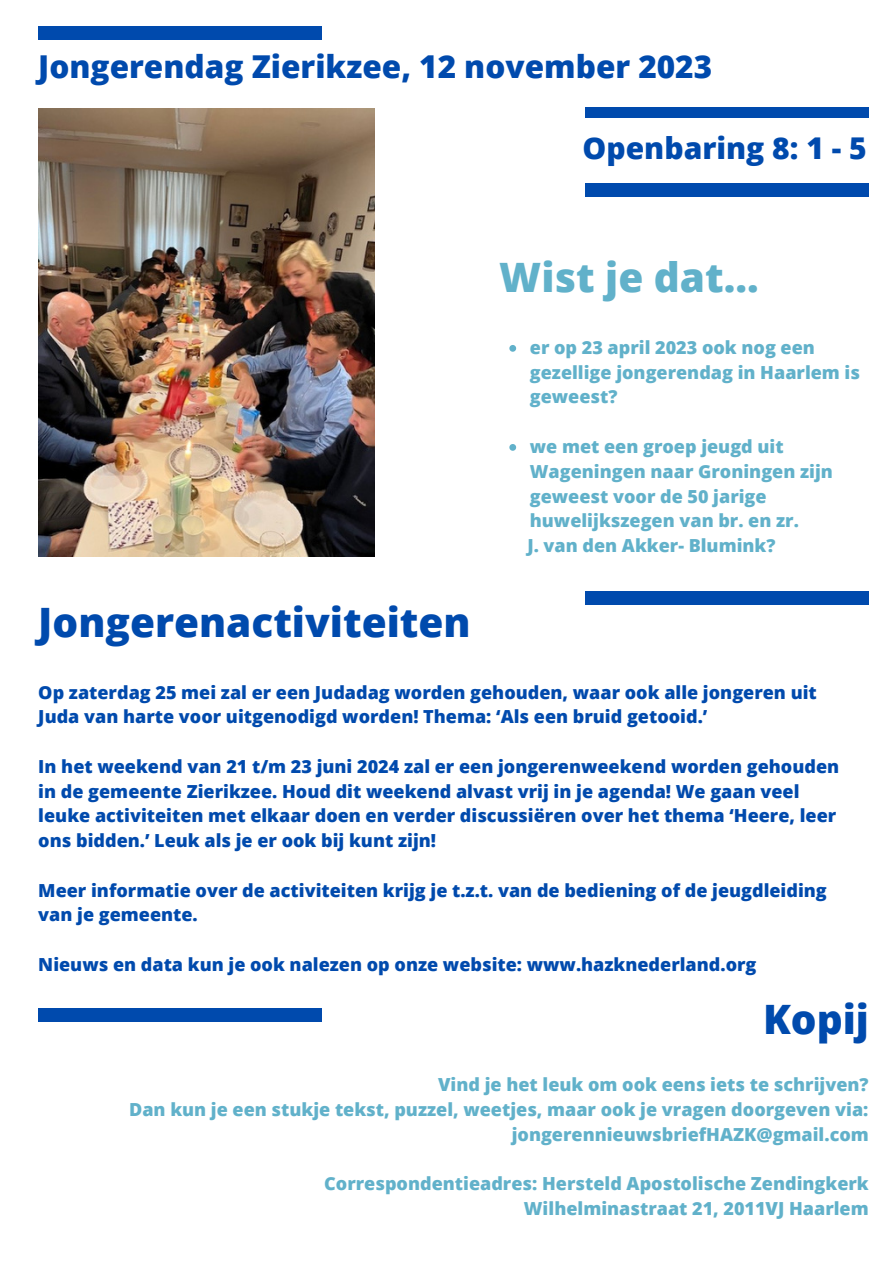
<style>
.page{position:relative;width:894px;height:1264px;background:#fff}
.page>*{position:absolute;margin:0;border:0;box-sizing:border-box;transform-origin:0 0}
.t1{font:800 40.5px "Open Sans";color:#004aad}
.t2{font:800 40.5px "Open Sans";color:#61b1ca}
.t3{font:800 31.5px "Open Sans";color:#004aad}
.t4{font:800 30px "Open Sans";color:#004aad}
.t5{font:800 18px/24.8px "Open Sans";color:#004aad}
.t6{font:800 18px/24.8px "Open Sans";color:#61b1ca;text-align:right}
</style>
<div class="page">
<div style="left:585px;top:183px;width:283px;height:14px;background:#004aad"></div>
<div style="left:585px;top:591px;width:283px;height:14px;background:#004aad"></div>
<img style="left:38px;top:108px;width:337px;height:448px">
<svg style="left:509px;top:345px;width:7px;height:7px"></svg>
<svg style="left:509px;top:444px;width:7px;height:7px"></svg>
<div style="left:38px;top:26px;width:284px;height:14px;background:#004aad"></div>
<div style="left:585px;top:108px;width:283px;height:10px;background:#004aad"></div>
<div style="left:38px;top:1008px;width:284px;height:14px;background:#004aad"></div>
<h3 class="t3" style="left:38px;top:44px;width:675px">Jongerendag Zierikzee, 12 november 2023</h3>
<h3 class="t4" style="left:582px;top:126px;width:285px">Openbaring 8: 1 - 5</h3>
<h3 class="t2" style="left:499px;top:249px;width:261px">Wist je dat...</h3>
<h3 class="t6" style="left:529px;top:334px;width:331px;text-align:left">er op 23 april 2023 ook nog een gezellige jongerendag in Haarlem is geweest?</h3>
<h3 class="t6" style="left:529px;top:433px;width:304px;text-align:left">we met een groep jeugd uit<br>Wageningen naar Groningen zijn geweest voor de 50 jarige huwelijkszegen van br. en zr.</h3>
<h1 class="t6" style="left:527px;top:532px;width:250px">J. van den Akker- Blumink?</h1>
<h2 class="t1" style="left:38px;top:593px;width:433px">Jongerenactiviteiten</h2>
<h2 class="t5" style="left:38px;top:679px;width:779px">Op zaterdag 25 mei zal er een Judadag worden gehouden, waar ook alle jongeren uit<br>Juda van harte voor uitgenodigd worden! Thema: ‘Als een bruid getooid.’</h2>
<p class="t5" style="left:38px;top:753px;width:802px">In het weekend van 21 t/m 23 juni 2024 zal er een jongerenweekend worden gehouden in de gemeente Zierikzee. Houd dit weekend alvast vrij in je agenda! We gaan veel leuke activiteiten met elkaar doen en verder discussiëren over het thema ‘Heere, leer ons bidden.’ Leuk als je er ook bij kunt zijn!</p>
<h1 class="t5" style="left:38px;top:877px;width:789px">Meer informatie over de activiteiten krijg je t.z.t. van de bediening of de jeugdleiding van je gemeente.</h1>
<p class="t5" style="left:38px;top:951px;width:719px">Nieuws en data kun je ook nalezen op onze website: www.hazknederland.org</p>
<h3 class="t1" style="left:762px;top:990px;width:107px">Kopij</h3>
<h1 class="t6" style="left:129px;top:1071px;width:741px">Vind je het leuk om ook eens iets te schrijven?<br>Dan kun je een stukje tekst, puzzel, weetjes, maar ook je vragen doorgeven via: jongerennieuwsbriefHAZK@gmail.com</h1>
<h3 class="t6" style="left:324px;top:1170px;width:546px">Correspondentieadres: Hersteld Apostolische Zendingkerk<br>Wilhelminastraat 21, 2011VJ Haarlem</h3>
</div>
